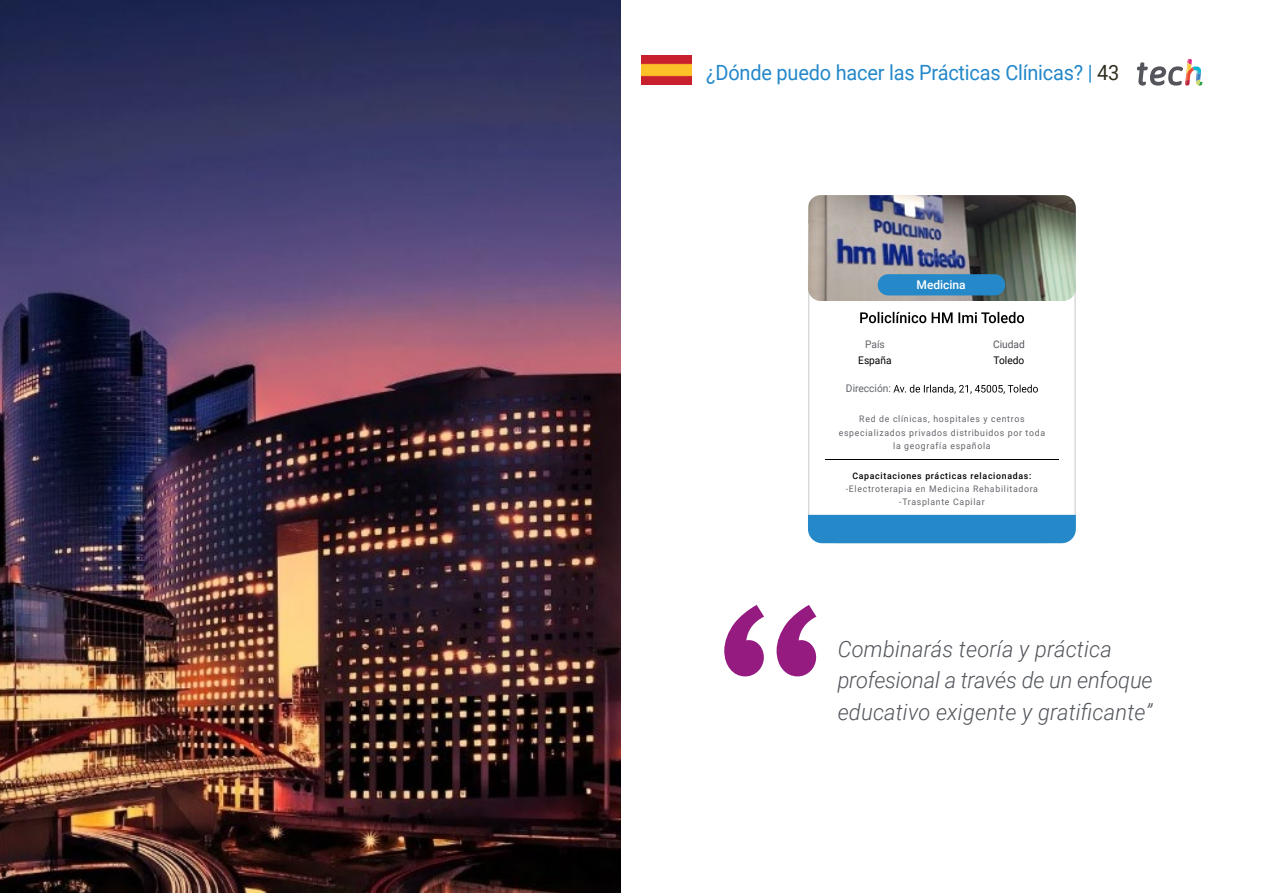
<style>
.page{position:relative;width:1263px;height:893px;background:#fff}
.page>*{position:absolute;margin:0;border:0;box-sizing:border-box;transform-origin:0 0}
.t1{font:italic 300 22.5px/31.5px "Roboto";letter-spacing:.01em;color:#52555b}
.t2{font:21px "Roboto";letter-spacing:-.01em;color:#2488c9;scale:.95 1}
.t3{font:500 12px "Roboto";color:#fff}
.t4{font:10.5px "Roboto";color:#61646a}
.t5{font:10.5px "Roboto";color:#000}
.t6{font:10.5px "Roboto";color:#52555b}
.t7{font:9px/13.5px "Roboto";letter-spacing:.08em;color:#61646a;text-align:center}
.t8{font:500 9px "Roboto";letter-spacing:.08em;color:#000}
.s1{color:#312e20}
</style>
<div class="page">
<svg style="left:1137px;top:59px;width:65px;height:27px"></svg>
<img style="left:0;top:0;width:621px;height:893px">
<img style="left:642px;top:55px;width:49px;height:30px">
<svg style="left:724px;top:605px;width:92px;height:71px"></svg>
<svg style="left:808px;top:301px;width:268px;height:243px"></svg>
<img style="left:808px;top:195px;width:268px;height:106px">
<div style="left:878px;top:274px;width:127px;height:21px;background:#2488c9;border-radius:11px"></div>
<div style="left:808px;top:515px;width:268px;height:28px;background:#2488c9"></div>
<hr style="left:825px;top:459px;width:234px;height:1px;background:#000">
<svg style="left:893px;top:385px;width:145px;height:9px"></svg>
<svg style="left:860px;top:312px;width:164px;height:11px"></svg>
<h2 class="t2" style="left:706px;top:57px;width:436px">¿Dónde puedo hacer las Prácticas Clínicas? | <span class="s1">43</span></h2>
<p class="t4" style="left:865px;top:336px;width:21px">País</p>
<p class="t5" style="left:858px;top:353px;width:35px">España</p>
<h3 class="t3" style="left:916px;top:277px;width:51px">Medicina</h3>
<p class="t6" style="left:993px;top:336px;width:33px">Ciudad</p>
<p class="t5" style="left:993px;top:353px;width:32px">Toledo</p>
<p class="t4" style="left:846px;top:381px;width:46px">Dirección:</p>
<p class="t7" style="left:839px;top:412px;width:208px">Red de clínicas, hospitales y centros especializados privados distribuidos por toda la geografía española</p>
<p class="t8" style="left:852px;top:469px;width:180px">Capacitaciones prácticas relacionadas:</p>
<p class="t7" style="left:846px;top:482px;width:194px">-Electroterapia en Medicina Rehabilitadora -Trasplante Capilar</p>
<h1 class="t1" style="left:838px;top:632px;width:316px">Combinarás teoría y práctica profesional a través de un enfoque educativo exigente y gratificante”</h1>
</div>
